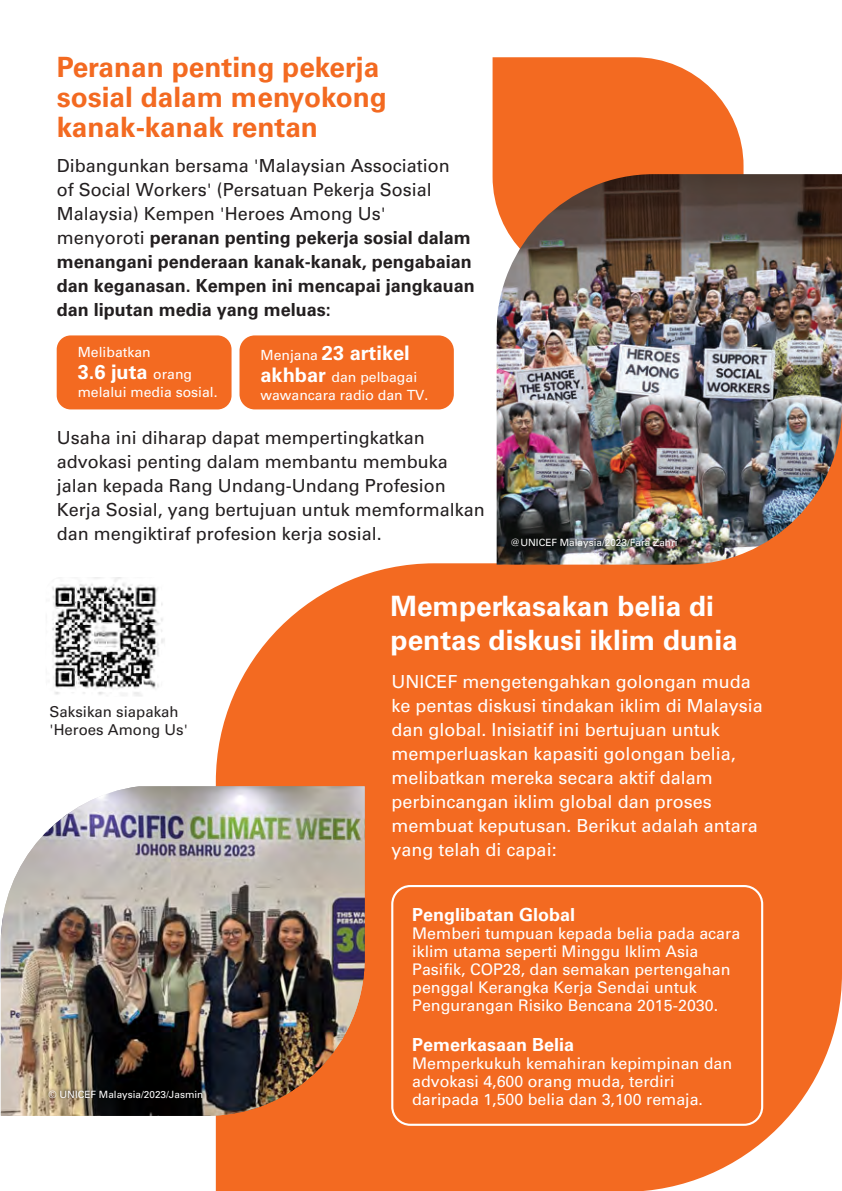
<style>
.page{position:relative;width:842px;height:1191px;background:#fff}
.page>*{position:absolute;margin:0;border:0;box-sizing:border-box;transform-origin:0 0}
.t1{font:700 28px/30px "Univers LT Pro 65";color:#f36a21}
.t2{font:700 28px/33.6px "Univers LT Pro 65";color:#fff}
.t3{font:700 20px "Univers LT Pro 65";color:#fff}
.t4{font:18px/24px "Univers LT Pro 55 Roman";color:#231f20}
.t5{font:18px/24px "Univers LT Pro 55 Roman";color:#fff}
.t6{font:700 18px/24px "Univers LT Pro 65";color:#231f20}
.t7{font:700 18px "Univers LT Pro 65";color:#fff}
.t8{font:16px/18px "Univers LT Pro 55 Roman";color:#fff}
.t9{font:15px/18px "Univers LT Pro 55 Roman";color:#231f20}
.t10{font:14px/18px "Univers LT Pro 55 Roman";color:#fff}
.t11{font:10px "Univers LT Pro 55 Roman";color:#fff}
.s1{font-family:"Univers LT Pro 55 Roman";font-weight:400}
.s2{font-family:"Univers LT Pro 55 Roman";font-weight:400;font-size:14px}
.s3{font-family:"Univers LT Pro 65";font-weight:700;font-size:20px}
</style>
<div class="page">
<div style="left:57px;top:335px;width:175px;height:74px;background:#f36a21;border-radius:14px"></div>
<div style="left:239px;top:335px;width:215px;height:74px;background:#f36a21;border-radius:15px"></div>
<svg style="left:493px;top:57px;width:250px;height:150px;background:#f47734"></svg>
<div style="left:216px;top:563px;width:626px;height:628px;background:#f36a21"></div>
<img style="left:497px;top:174px;width:345px;height:390px">
<img style="left:1px;top:786px;width:364px;height:329px">
<img style="left:507px;top:534px;width:174px;height:18px">
<img style="left:45px;top:1085px;width:162px;height:19px">
<img style="left:52px;top:577px;width:113px;height:119px">
<div style="left:391px;top:885px;width:372px;height:240px;border:2px solid #fff;border-radius:18px"></div>
<h1 class="t1" style="left:57px;top:52px;width:332px">Peranan penting pekerja sosial dalam menyokong kanak-kanak rentan</h1>
<p class="t4" style="left:57px;top:153px;width:395px">Dibangunkan bersama 'Malaysian Association of Social Workers' (Persatuan Pekerja Sosial<br>Malaysia) Kempen 'Heroes Among Us'</p>
<p class="t6" style="left:57px;top:225px;width:420px"><span class="s1">menyoroti</span> peranan penting pekerja sosial dalam menangani penderaan kanak-kanak, pengabaian dan keganasan. Kempen ini mencapai jangkauan dan liputan media yang meluas:</p>
<p class="t10" style="left:78px;top:343px;width:75px">Melibatkan</p>
<p class="t3" style="left:78px;top:360px;width:116px">3.6 juta <span class="s2">orang</span></p>
<p class="t10" style="left:78px;top:383px;width:142px">melalui media sosial.</p>
<p class="t3" style="left:260px;top:341px;width:151px"><span class="s2">Menjana</span> 23 artikel</p>
<p class="t10" style="left:260px;top:368px;width:170px"><span class="s3">akhbar</span> dan pelbagai wawancara radio dan TV.</p>
<p class="t4" style="left:57px;top:425px;width:430px">Usaha ini diharap dapat mempertingkatkan advokasi penting dalam membantu membuka jalan kepada Rang Undang-Undang Profesion Kerja Sosial, yang bertujuan untuk memformalkan dan mengiktiraf profesion kerja sosial.</p>
<p class="t11" style="left:510px;top:536px;width:169px">@UNICEF Malaysia/2023/Fara Zahri</p>
<p class="t9" style="left:50px;top:702px;width:140px">Saksikan siapakah 'Heroes Among Us'</p>
<p class="t11" style="left:49px;top:1088px;width:156px">© UNICEF Malaysia/2023/Jasmin</p>
<h1 class="t2" style="left:391px;top:589px;width:349px">Memperkasakan belia di pentas diskusi iklim dunia</h1>
<p class="t5" style="left:392px;top:669px;width:373px">UNICEF mengetengahkan golongan muda ke pentas diskusi tindakan iklim di Malaysia dan global. Inisiatif ini bertujuan untuk memperluaskan kapasiti golongan belia, melibatkan mereka secara aktif dalam perbincangan iklim global dan proses membuat keputusan. Berikut adalah antara yang telah di capai:</p>
<p class="t7" style="left:412px;top:904px;width:165px">Penglibatan Global</p>
<p class="t8" style="left:412px;top:924px;width:330px">Memberi tumpuan kepada belia pada acara iklim utama seperti Minggu Iklim Asia Pasifik, COP28, dan semakan pertengahan penggal Kerangka Kerja Sendai untuk Pengurangan Risiko Bencana 2015-2030.</p>
<p class="t7" style="left:412px;top:1033px;width:164px">Pemerkasaan Belia</p>
<p class="t8" style="left:412px;top:1054px;width:322px">Memperkukuh kemahiran kepimpinan dan advokasi 4,600 orang muda, terdiri daripada 1,500 belia dan 3,100 remaja.</p>
</div>
